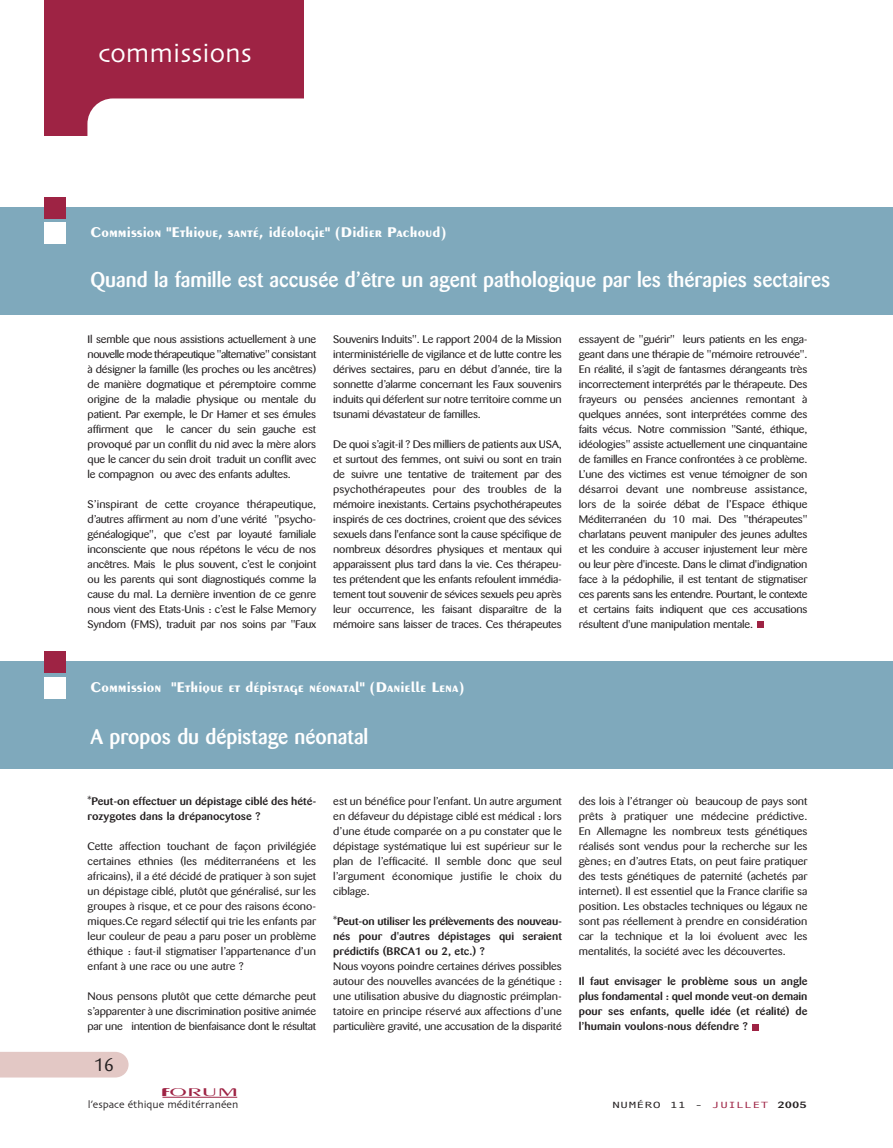
<style>
.page{position:relative;width:893px;height:1148px;background:#fff}
.page>*{position:absolute;margin:0;border:0;box-sizing:border-box;transform-origin:0 0}
.t1{font:27px "Skia";color:#fff}
.t2{font:500 21px "Barmeno";color:#fff}
.t3{font:300 18px "Peignot";color:#9e2344;scale:2.1 1}
.t4{font:18px "Barmeno";color:#231f20}
.t5{font:700 15px "Peignot";color:#fff}
.t6{font:10.8px/15px "Barmeno";letter-spacing:-.015em;color:#231f20;text-align:justify;scale:1.11 1}
.t7{font:500 10.8px/15px "Barmeno";color:#231f20;text-align:justify;scale:1.11 1}
.t8{font:10.8px "Skia";color:#231f20}
.t9{font:9px "Andale Mono";color:#231f20;scale:1.5 1}
.s1{font-weight:700;font-size:11.4px}
.s2{color:#9e2344}
.s3{font-family:"Barmeno";font-weight:500}
</style>
<div class="page">
<div style="left:0;top:1052px;width:129px;height:25px;background:#e3c8c5"></div>
<hr style="left:162px;top:1097px;width:75px;height:1px;background:#9e2344">
<div style="left:45px;top:0;width:259px;height:136px;background:#9e2344"></div>
<div style="left:87px;top:98px;width:288px;height:85px;background:#fff;border-radius:25px"></div>
<div style="left:757px;top:621px;width:7px;height:7px;background:#9e2344"></div>
<div style="left:752px;top:1024px;width:7px;height:6px;background:#9e2344"></div>
<div style="left:0;top:207px;width:892px;height:107px;background:#7fa9bc"></div>
<div style="left:44px;top:197px;width:21px;height:21px;background:#9e2344"></div>
<div style="left:44px;top:223px;width:21px;height:21px;background:#fff"></div>
<div style="left:0;top:661px;width:892px;height:108px;background:#7fa9bc"></div>
<div style="left:44px;top:651px;width:21px;height:22px;background:#9e2344"></div>
<div style="left:44px;top:677px;width:21px;height:21px;background:#fff"></div>
<h1 class="t1" style="left:98px;top:42px;width:155px">commissions</h1>
<h3 class="t5" style="left:90px;top:227px;width:357px">Commission "Ethique, santé, idéologie" (Didier Pachoud)</h3>
<h2 class="t2" style="left:90px;top:271px;width:741px">Quand la famille est accusée d’être un agent pathologique par les thérapies sectaires</h2>
<p class="t6" style="left:88px;top:332px;width:207px">Il semble que nous assistions actuellement à une nouvelle mode thérapeutique "alternative" consistant à désigner la famille (les proches ou les ancêtres) de manière dogmatique et péremptoire comme origine de la maladie physique ou mentale du patient. Par exemple, le Dr Hamer et ses émules affirment que le cancer du sein gauche est provoqué par un conflit du nid avec la mère alors que le cancer du sein droit traduit un conflit avec le compagnon ou avec des enfants adultes.</p>
<p class="t6" style="left:88px;top:497px;width:207px">S’inspirant de cette croyance thérapeutique, d’autres affirment au nom d’une vérité "psycho&shy;généalogique", que c'est par loyauté familiale inconsciente que nous répétons le vécu de nos ancêtres. Mais le plus souvent, c’est le conjoint ou les parents qui sont diagnostiqués comme la cause du mal. La dernière invention de ce genre nous vient des Etats-Unis : c’est le False Memory Syndom (FMS), traduit par nos soins par "Faux</p>
<p class="t6" style="left:333px;top:332px;width:207px">Souvenirs Induits". Le rapport 2004 de la Mission interministérielle de vigilance et de lutte contre les dérives sectaires, paru en début d’année, tire la sonnette d’alarme concernant les Faux souvenirs induits qui déferlent sur notre territoire comme un tsunami dévastateur de familles.</p>
<p class="t6" style="left:333px;top:437px;width:207px">De quoi s’agit-il ? Des milliers de patients aux USA, et surtout des femmes, ont suivi ou sont en train de suivre une tentative de traitement par des psychothérapeutes pour des troubles de la mémoire inexistants. Certains psychothérapeutes inspirés de ces doctrines, croient que des sévices sexuels dans l'enfance sont la cause spécifique de nombreux désordres physiques et mentaux qui apparaissent plus tard dans la vie. Ces thérapeu&shy;tes prétendent que les enfants refoulent immédia&shy;tement tout souvenir de sévices sexuels peu après leur occurrence, les faisant disparaître de la mémoire sans laisser de traces. Ces thérapeutes</p>
<p class="t6" style="left:579px;top:332px;width:207px">essayent de "guérir" leurs patients en les enga&shy;geant dans une thérapie de "mémoire retrouvée".<br>En réalité, il s’agit de fantasmes dérangeants très incorrectement interprétés par le thérapeute. Des frayeurs ou pensées anciennes remontant à quelques années, sont interprétées comme des faits vécus. Notre commission "Santé, éthique, idéologies" assiste actuellement une cinquantaine de familles en France confrontées à ce problème.<br>L’une des victimes est venue témoigner de son désarroi devant une nombreuse assistance, lors de la soirée débat de l’Espace éthique Méditerranéen du 10 mai. Des "thérapeutes" charlatans peuvent manipuler des jeunes adultes et les conduire à accuser injustement leur mère ou leur père d'inceste. Dans le climat d'indignation face à la pédophilie, il est tentant de stigmatiser ces parents sans les entendre. Pourtant, le contexte et certains faits indiquent que ces accusations résultent d'une manipulation mentale.</p>
<h3 class="t5" style="left:90px;top:681px;width:375px">Commission "Ethique et dépistage néonatal" (Danielle Lena)</h3>
<h2 class="t2" style="left:90px;top:728px;width:279px">A propos du dépistage néonatal</h2>
<p class="t7" style="left:88px;top:795px;width:207px">*Peut-on effectuer un dépistage ciblé des hété&shy;rozygotes dans la drépanocytose ?</p>
<p class="t6" style="left:88px;top:840px;width:207px">Cette affection touchant de façon privilégiée certaines ethnies (les méditerranéens et les africains), il a été décidé de pratiquer à son sujet un dépistage ciblé, plutôt que généralisé, sur les groupes à risque, et ce pour des raisons écono&shy;miques.Ce regard sélectif qui trie les enfants par leur couleur de peau a paru poser un problème éthique : faut-il stigmatiser l’appartenance d’un enfant à une race ou une autre ?</p>
<p class="t6" style="left:88px;top:990px;width:207px">Nous pensons plutôt que cette démarche peut s’apparenter à une discrimination positive animée par une intention de bienfaisance dont le résultat</p>
<h3 class="t4" style="left:94px;top:1057px;width:21px">16</h3>
<p class="t6" style="left:333px;top:795px;width:207px">est un bénéfice pour l’enfant. Un autre argument en défaveur du dépistage ciblé est médical : lors d’une étude comparée on a pu constater que le dépistage systématique lui est supérieur sur le plan de l’efficacité. Il semble donc que seul l’argument économique justifie le choix du ciblage.</p>
<p class="t7" style="left:333px;top:915px;width:207px">*Peut-on utiliser les prélèvements des nouveau&shy;nés pour d'autres dépistages qui seraient prédictifs (BRCA1 ou 2, etc.) ?</p>
<p class="t6" style="left:333px;top:960px;width:207px">Nous voyons poindre certaines dérives possibles autour des nouvelles avancées de la génétique : une utilisation abusive du diagnostic préimplan&shy;tatoire en principe réservé aux affections d’une particulière gravité, une accusation de la disparité</p>
<p class="t6" style="left:579px;top:795px;width:207px">des lois à l’étranger où beaucoup de pays sont prêts à pratiquer une médecine prédictive.<br>En Allemagne les nombreux tests génétiques réalisés sont vendus pour la recherche sur les gènes; en d’autres Etats, on peut faire pratiquer des tests génétiques de paternité (achetés par internet). Il est essentiel que la France clarifie sa position. Les obstacles techniques ou légaux ne sont pas réellement à prendre en considération car la technique et la loi évoluent avec les mentalités, la société avec les découvertes.</p>
<p class="t7" style="left:579px;top:975px;width:207px">Il faut envisager le problème sous un angle plus fondamental : quel monde veut-on demain pour ses enfants, quelle idée (et réalité) de l’humain voulons-nous défendre ?</p>
<h3 class="t3" style="left:160px;top:1082px;width:39px"><span class="s1">f</span>orum</h3>
<p class="t8" style="left:88px;top:1100px;width:152px">l’espace éthique méditérranéen</p>
<p class="t9" style="left:612px;top:1101px;width:131px">NUMÉRO 11 - <span class="s2">JUILLET</span> <span class="s3">2005</span></p>
</div>
